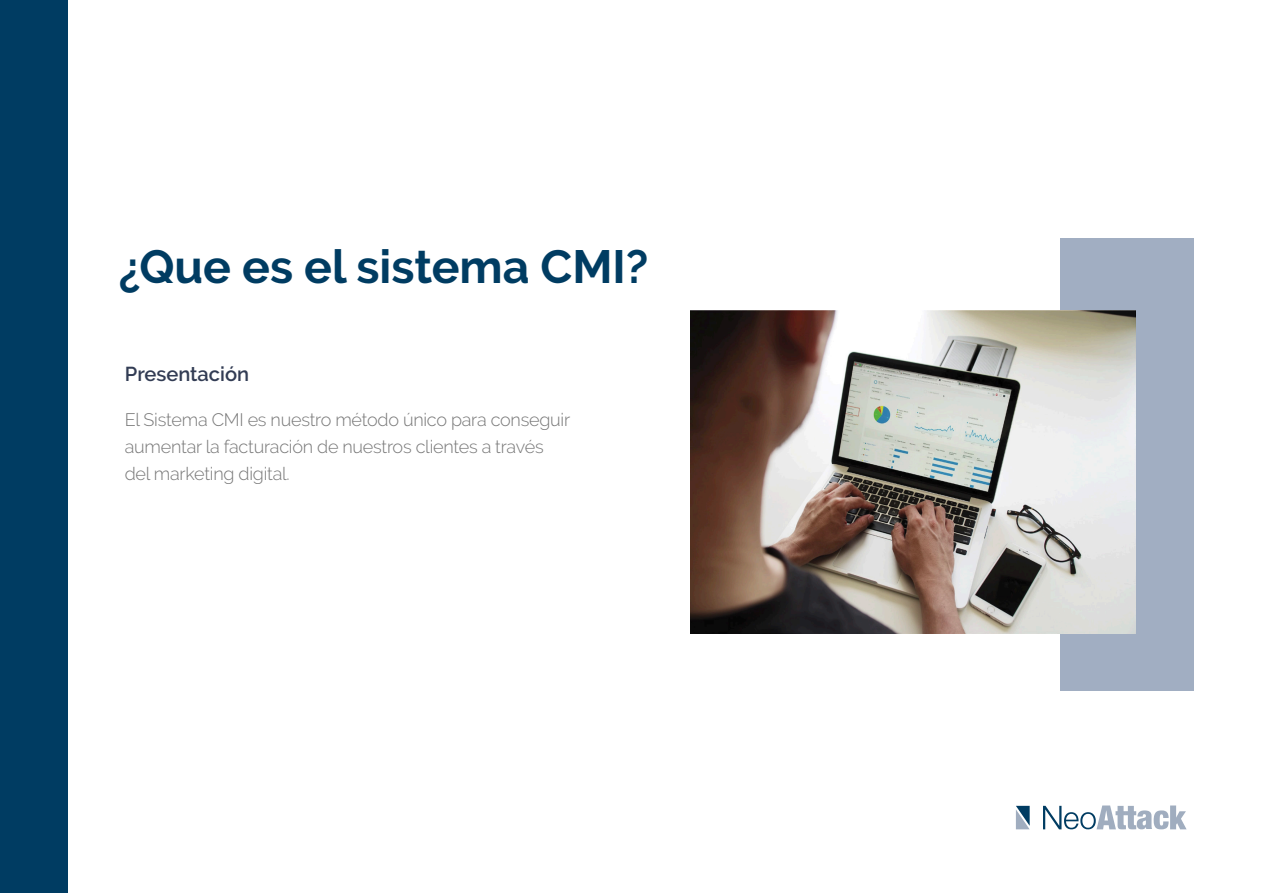
<style>
.page{position:relative;width:1262px;height:893px;background:#fff}
.page>*{position:absolute;margin:0;border:0;box-sizing:border-box;transform-origin:0 0}
.t1{font:700 46.5px "Raleway";color:#003c62}
.t2{font:600 20.1px "Raleway";color:#323c54}
.t3{font:300 18px/27px "Raleway";letter-spacing:-.015em;color:#777}
</style>
<div class="page">
<div style="left:1060px;top:238px;width:133px;height:452px;background:#a1aec2"></div>
<div style="left:0;top:0;width:68px;height:892px;background:#003c62"></div>
<svg style="left:1043px;top:805px;width:143px;height:24px"></svg>
<svg style="left:1016px;top:805px;width:13px;height:24px"></svg>
<img style="left:690px;top:311px;width:445px;height:322px">
<h1 class="t1" style="left:119px;top:240px;width:531px">¿Que es el sistema CMI?</h1>
<p class="t2" style="left:125px;top:362px;width:126px">Presentación</p>
<p class="t3" style="left:125px;top:406px;width:447px">El Sistema CMI es nuestro método único para conseguir aumentar la facturación de nuestros clientes a través del marketing digital.</p>
</div>
